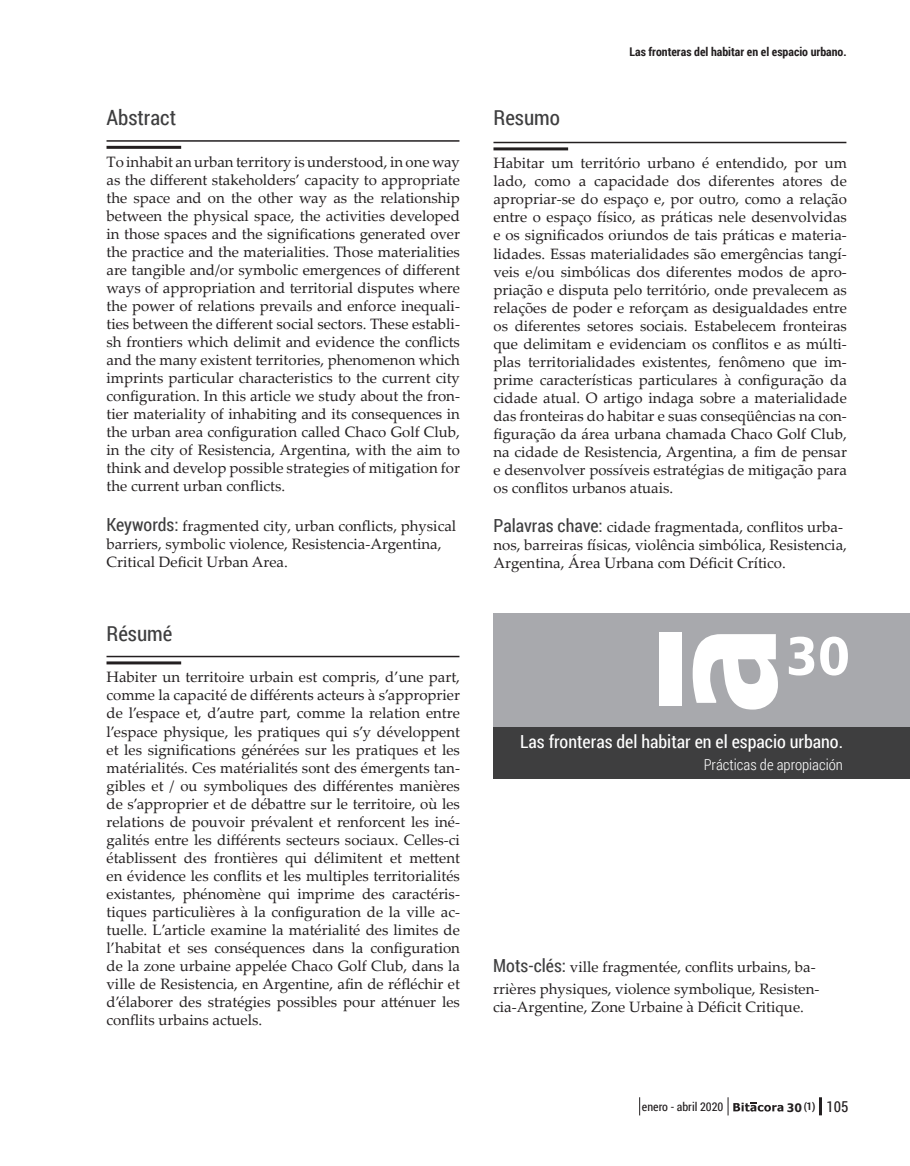
<style>
.page{position:relative;width:910px;height:1166px;background:#fff}
.page>*{position:absolute;margin:0;border:0;box-sizing:border-box;transform-origin:0 0}
.t1{font:700 51.45px "DejaVu Sans Condensed";color:#fff}
.t2{font:21px "Roboto Condensed";color:#3e3e3f}
.t3{font:18px "Roboto Condensed";color:#fff}
.t4{font:15px/18px "Palatino Linotype";color:#231f20;text-align:justify}
.t5{font:300 15px "Roboto Condensed";color:#fff}
.t6{font:15px "Roboto Condensed";color:#231f20}
.t7{font:700 12px "Roboto Condensed";color:#231f20}
.t8{font:12px "Roboto Condensed";color:#231f20}
.t9{font:700 10.5px "Roboto Condensed";color:#231f20}
.s1{font-family:"Roboto Condensed";font-size:18px;color:#3e3e3f}
.s2{font-family:"DejaVu Sans Condensed";font-size:11.7px}
</style>
<div class="page">
<hr style="left:0;top:611px;width:1px;height:554px;background:#3e3e3f">
<div style="left:493px;top:613px;width:417px;height:158px;background:#a8a9ad"></div>
<div style="left:493px;top:727px;width:417px;height:51px;background:#3e3e3f"></div>
<div style="left:659px;top:631px;width:22px;height:74px;background:#fff"></div>
<svg style="left:693px;top:634px;width:85px;height:75px"></svg>
<hr style="left:819px;top:1096px;width:3px;height:18px;background:#231f20">
<svg style="left:639px;top:1097px;width:1px;height:18px"></svg>
<svg style="left:728px;top:1097px;width:55px;height:18px"></svg>
<hr style="left:107px;top:655px;width:352px;height:2px;background:#231f20">
<hr style="left:107px;top:661px;width:74px;height:3px;background:#231f20">
<hr style="left:107px;top:140px;width:352px;height:2px;background:#231f20">
<hr style="left:107px;top:146px;width:74px;height:3px;background:#231f20">
<hr style="left:493px;top:142px;width:353px;height:1px;background:#231f20">
<hr style="left:493px;top:147px;width:75px;height:3px;background:#231f20">
<p class="t2" style="left:107px;top:103px;width:71px">Abstract</p>
<p class="t4" style="left:107px;top:152px;width:355px">To inhabit an urban territory is understood, in one way as the different stakeholders’ capacity to appropriate the space and on the other way as the relationship between the physical space, the activities developed in those spaces and the significations generated over the practice and the materialities. Those materialities are tangible and/or symbolic emergences of different ways of appropriation and territorial disputes where the power of relations prevails and enforce inequali&shy;ties between the different social sectors. These establi&shy;sh frontiers which delimit and evidence the conflicts and the many existent territories, phenomenon which imprints particular characteristics to the current city configuration. In this article we study about the fron&shy;tier materiality of inhabiting and its consequences in the urban area configuration called Chaco Golf Club, in the city of Resistencia, Argentina, with the aim to think and develop possible strategies of mitigation for the current urban conflicts.</p>
<p class="t4" style="left:107px;top:516px;width:351px;text-align:left"><span class="s1">Keywords:</span> fragmented city, urban conflicts, physical barriers, symbolic violence, Resistencia-Argentina,<br>Critical Deficit Urban Area.</p>
<p class="t2" style="left:107px;top:618px;width:67px">Résumé</p>
<p class="t4" style="left:107px;top:667px;width:355px">Habiter un territoire urbain est compris, d’une part, comme la capacité de différents acteurs à s’approprier de l’espace et, d’autre part, comme la relation entre l’espace physique, les pratiques qui s’y développent et les significations générées sur les pratiques et les matérialités. Ces matérialités sont des émergents tan&shy;gibles et / ou symboliques des différentes manières de s’approprier et de débattre sur le territoire, où les relations de pouvoir prévalent et renforcent les iné&shy;galités entre les différents secteurs sociaux. Celles-ci établissent des frontières qui délimitent et mettent en évidence les conflits et les multiples territorialités existantes, phénomène qui imprime des caractéris&shy;tiques particulières à la configuration de la ville ac&shy;tuelle. L’article examine la matérialité des limites de l’habitat et ses conséquences dans la configuration de la zone urbaine appelée Chaco Golf Club, dans la ville de Resistencia, en Argentine, afin de réfléchir et d’élaborer des stratégies possibles pour atténuer les conflits urbains actuels.</p>
<p class="t7" style="left:629px;top:43px;width:219px">Las fronteras del habitar en el espacio urbano.</p>
<p class="t2" style="left:493px;top:103px;width:68px">Resumo</p>
<p class="t4" style="left:493px;top:154px;width:355px">Habitar um território urbano é entendido, por um lado, como a capacidade dos diferentes atores de apropriar-se do espaço e, por outro, como a relação entre o espaço físico, as práticas nele desenvolvidas e os significados oriundos de tais práticas e materia&shy;lidades. Essas materialidades são emergências tangí&shy;veis e/ou simbólicas dos diferentes modos de apro&shy;priação e disputa pelo território, onde prevalecem as relações de poder e reforçam as desigualdades entre os diferentes setores sociais. Estabelecem fronteiras que delimitam e evidenciam os conflitos e as múlti&shy;plas territorialidades existentes, fenômeno que im&shy;prime características particulares à configuração da cidade atual. O artigo indaga sobre a materialidade das fronteiras do habitar e suas conseqüências na con&shy;figuração da área urbana chamada Chaco Golf Club, na cidade de Resistencia, Argentina, a fim de pensar e desenvolver possíveis estratégias de mitigação para os conflitos urbanos atuais.</p>
<p class="t4" style="left:493px;top:517px;width:355px;text-align:left"><span class="s1">Palavras chave:</span> cidade fragmentada, conflitos urba&shy;nos, barreiras físicas, violência simbólica, Resistencia,<br>Argentina, Área Urbana com Déficit Crítico.</p>
<h1 class="t1" style="left:786px;top:614px;width:66px">30</h1>
<p class="t3" style="left:520px;top:729px;width:324px">Las fronteras del habitar en el espacio urbano.</p>
<p class="t5" style="left:704px;top:753px;width:141px">Prácticas de apropiación</p>
<p class="t4" style="left:493px;top:955px;width:328px;line-height:21.6px"><span class="s1">Mots-clés:</span> ville fragmentée, conflits urbains, ba&shy;rrières physiques, violence symbolique, Resisten-</p>
<p class="t4" style="left:493px;top:996px;width:312px">cia-Argentine, Zone Urbaine à Déficit Critique.</p>
<p class="t8" style="left:642px;top:1098px;width:83px">enero - abril 2020</p>
<p class="t9" style="left:787px;top:1098px;width:30px"><span class="s2">30</span>(1)</p>
<p class="t6" style="left:826px;top:1095px;width:23px">105</p>
</div>
